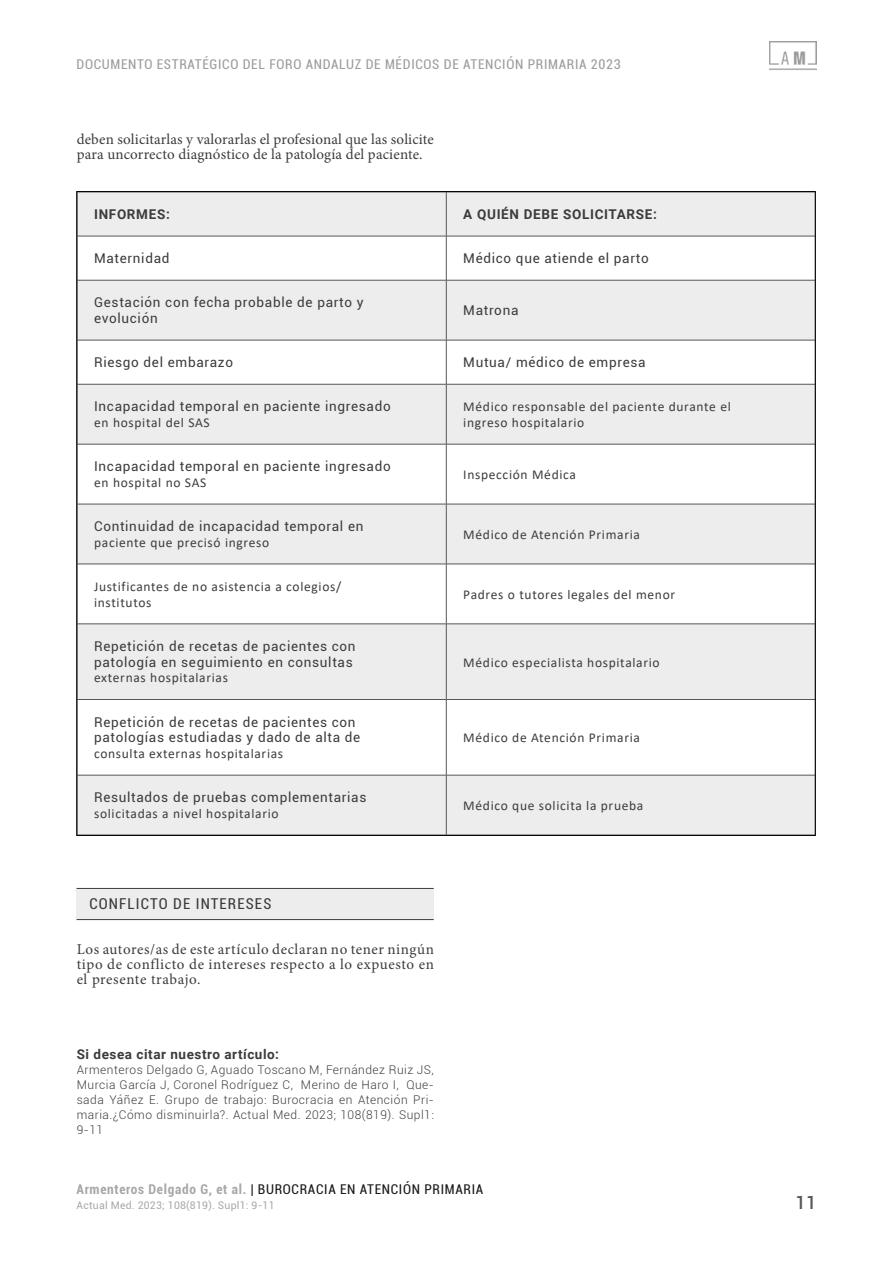
<style>
.page{position:relative;width:893px;height:1263px;background:#fff}
.page>*{position:absolute;margin:0;border:0;box-sizing:border-box;transform-origin:0 0}
.t1{font:500 18px "Roboto";color:#575756}
.AM{font:15px/15px "Minion Pro";letter-spacing:.01em;color:#3c3c3b}
.Apartados{font:condensed 15px "Roboto";letter-spacing:.075em;color:#3c3c3b}
.Texto_tabla{font:13.5px "Roboto";letter-spacing:.05em;color:#3c3c3b}
.Texto_tabla-2{font:13.5px "Calibri";letter-spacing:.05em;color:#3c3c3b}
.t2{font:condensed 13.5px "Roboto";letter-spacing:.05em;color:#9d9d9c}
.t3{font:condensed 13.5px "Roboto";letter-spacing:.05em;color:#000}
.Texto_tabla-3{font:700 13.5px "Roboto";letter-spacing:.05em;color:#3c3c3b}
.Autores{font:700 13.5px "Roboto";letter-spacing:.04em;color:#3c3c3b}
.Referencias_Bibliogr{font:300 12px/15px "Roboto";letter-spacing:.04em;color:#3c3c3b;text-align:justify}
.t4{font:10.5px "Roboto";letter-spacing:.02em;color:#9d9d9c}
.s1{font-weight:700;color:#9d9d9c}
</style>
<div class="page">
<img style="left:770px;top:41px;width:46px;height:29px">
<div style="left:77px;top:888px;width:357px;height:32px;background:#ededed"></div>
<hr style="left:77px;top:888px;width:357px;height:1px;background:#3c3c3b">
<hr style="left:77px;top:919px;width:357px;height:1px;background:#3c3c3b">
<svg style="left:79px;top:193px;width:734px;height:641px;fill:#ededed"></svg>
<hr style="left:446px;top:192px;width:1px;height:44px;background:#575756">
<hr style="left:77px;top:236px;width:369px;height:1px;background:#575756">
<hr style="left:446px;top:236px;width:369px;height:1px;background:#575756">
<hr style="left:446px;top:236px;width:1px;height:44px;background:#575756">
<hr style="left:77px;top:280px;width:369px;height:1px;background:#575756">
<hr style="left:446px;top:280px;width:369px;height:1px;background:#575756">
<hr style="left:446px;top:280px;width:1px;height:60px;background:#575756">
<hr style="left:77px;top:340px;width:369px;height:1px;background:#575756">
<hr style="left:446px;top:340px;width:369px;height:1px;background:#575756">
<hr style="left:446px;top:340px;width:1px;height:44px;background:#575756">
<hr style="left:77px;top:384px;width:369px;height:1px;background:#575756">
<hr style="left:446px;top:384px;width:369px;height:1px;background:#575756">
<hr style="left:446px;top:384px;width:1px;height:60px;background:#575756">
<hr style="left:77px;top:444px;width:369px;height:1px;background:#575756">
<hr style="left:446px;top:444px;width:369px;height:1px;background:#575756">
<hr style="left:446px;top:444px;width:1px;height:60px;background:#575756">
<hr style="left:77px;top:504px;width:369px;height:1px;background:#575756">
<hr style="left:446px;top:504px;width:369px;height:1px;background:#575756">
<hr style="left:446px;top:504px;width:1px;height:60px;background:#575756">
<hr style="left:77px;top:564px;width:369px;height:1px;background:#575756">
<hr style="left:446px;top:564px;width:369px;height:1px;background:#575756">
<hr style="left:446px;top:564px;width:1px;height:60px;background:#575756">
<hr style="left:77px;top:624px;width:369px;height:1px;background:#575756">
<hr style="left:446px;top:624px;width:369px;height:1px;background:#575756">
<hr style="left:446px;top:624px;width:1px;height:75px;background:#575756">
<hr style="left:77px;top:699px;width:369px;height:1px;background:#575756">
<hr style="left:446px;top:699px;width:369px;height:1px;background:#575756">
<hr style="left:446px;top:700px;width:1px;height:75px;background:#575756">
<hr style="left:77px;top:775px;width:369px;height:1px;background:#575756">
<hr style="left:446px;top:775px;width:369px;height:1px;background:#575756">
<hr style="left:446px;top:775px;width:1px;height:60px;background:#575756">
<hr style="left:815px;top:192px;width:1px;height:44px;background:#575756">
<hr style="left:815px;top:236px;width:1px;height:44px;background:#575756">
<hr style="left:815px;top:280px;width:1px;height:60px;background:#575756">
<hr style="left:815px;top:340px;width:1px;height:44px;background:#575756">
<hr style="left:815px;top:384px;width:1px;height:60px;background:#575756">
<hr style="left:815px;top:444px;width:1px;height:60px;background:#575756">
<hr style="left:815px;top:504px;width:1px;height:60px;background:#575756">
<hr style="left:815px;top:564px;width:1px;height:60px;background:#575756">
<hr style="left:815px;top:624px;width:1px;height:75px;background:#575756">
<hr style="left:815px;top:700px;width:1px;height:75px;background:#575756">
<hr style="left:815px;top:775px;width:1px;height:60px;background:#575756">
<p class="t2" style="left:77px;top:55px;width:546px">DOCUMENTO ESTRATÉGICO DEL FORO ANDALUZ DE MÉDICOS DE ATENCIÓN PRIMARIA 2023</p>
<p class="AM" style="left:77px;top:132px;width:359px">deben solicitarlas y valorarlas el profesional que las solicite para uncorrecto diagnóstico de la patología del paciente.</p>
<p class="Texto_tabla-3" style="left:94px;top:205px;width:77px">INFORMES:</p>
<p class="Texto_tabla-3" style="left:463px;top:205px;width:195px">A QUIÉN DEBE SOLICITARSE:</p>
<p class="Texto_tabla" style="left:94px;top:249px;width:77px">Maternidad</p>
<p class="Texto_tabla" style="left:463px;top:249px;width:187px">Médico que atiende el parto</p>
<p class="Texto_tabla" style="left:94px;top:293px;width:271px">Gestación con fecha probable de parto y</p>
<p class="Texto_tabla" style="left:94px;top:309px;width:65px">evolución</p>
<p class="Texto_tabla" style="left:463px;top:301px;width:57px">Matrona</p>
<p class="Texto_tabla" style="left:94px;top:353px;width:140px">Riesgo del embarazo</p>
<p class="Texto_tabla" style="left:463px;top:353px;width:184px">Mutua/ médico de empresa</p>
<p class="Texto_tabla" style="left:94px;top:397px;width:298px">Incapacidad temporal en paciente ingresado</p>
<p class="Texto_tabla-2" style="left:94px;top:413px;width:117px">en hospital del SAS</p>
<p class="Texto_tabla-2" style="left:463px;top:397px;width:269px">Médico responsable del paciente durante el</p>
<p class="Texto_tabla-2" style="left:463px;top:413px;width:123px">ingreso hospitalario</p>
<p class="Texto_tabla" style="left:94px;top:457px;width:298px">Incapacidad temporal en paciente ingresado</p>
<p class="Texto_tabla-2" style="left:94px;top:473px;width:114px">en hospital no SAS</p>
<p class="Texto_tabla" style="left:94px;top:517px;width:271px">Continuidad de incapacidad temporal en</p>
<p class="Texto_tabla-2" style="left:94px;top:533px;width:177px">paciente que precisó ingreso</p>
<p class="Texto_tabla-2" style="left:94px;top:577px;width:249px">Justificantes de no asistencia a colegios/</p>
<p class="Texto_tabla-2" style="left:94px;top:593px;width:59px">institutos</p>
<p class="Texto_tabla" style="left:94px;top:637px;width:263px">Repetición de recetas de pacientes con</p>
<p class="Texto_tabla" style="left:94px;top:652px;width:260px">patología en seguimiento en consultas</p>
<p class="Texto_tabla-2" style="left:94px;top:669px;width:135px">externas hospitalarias</p>
<p class="Texto_tabla" style="left:94px;top:712px;width:263px">Repetición de recetas de pacientes con</p>
<p class="Texto_tabla" style="left:94px;top:728px;width:268px">patologías estudiadas y dado de alta de</p>
<p class="Texto_tabla-2" style="left:94px;top:744px;width:191px">consulta externas hospitalarias</p>
<p class="Texto_tabla" style="left:94px;top:788px;width:274px">Resultados de pruebas complementarias</p>
<p class="Texto_tabla-2" style="left:94px;top:804px;width:186px">solicitadas a nivel hospitalario</p>
<p class="Texto_tabla-2" style="left:463px;top:465px;width:114px">Inspección Médica</p>
<p class="Texto_tabla-2" style="left:463px;top:525px;width:178px">Médico de Atención Primaria</p>
<p class="Texto_tabla-2" style="left:463px;top:585px;width:213px">Padres o tutores legales del menor</p>
<p class="Texto_tabla-2" style="left:463px;top:653px;width:198px">Médico especialista hospitalario</p>
<p class="Texto_tabla-2" style="left:463px;top:728px;width:178px">Médico de Atención Primaria</p>
<p class="Texto_tabla-2" style="left:463px;top:796px;width:182px">Médico que solicita la prueba</p>
<p class="Apartados" style="left:89px;top:893px;width:183px">CONFLICTO DE INTERESES</p>
<p class="AM" style="left:77px;top:942px;width:359px;text-align:justify">Los autores/as de este artículo declaran no tener ningún tipo de conflicto de intereses respecto a lo expuesto en el presente trabajo.</p>
<p class="Autores" style="left:77px;top:1045px;width:204px">Si desea citar nuestro artículo:</p>
<p class="Referencias_Bibliogr" style="left:77px;top:1062px;width:359px">Armenteros Delgado G, Aguado Toscano M, Fernández Ruiz JS, Murcia García J, Coronel Rodríguez C, Merino de Haro I, Que&shy;sada Yáñez E. Grupo de trabajo: Burocracia en Atención Pri&shy;maria.¿Cómo disminuirla?. Actual Med. 2023; 108(819). Supl1:<br>9-11</p>
<p class="t3" style="left:77px;top:1180px;width:408px"><span class="s1">Armenteros Delgado G, et al.</span> | BUROCRACIA EN ATENCIÓN PRIMARIA</p>
<p class="t4" style="left:77px;top:1198px;width:200px">Actual Med. 2023; 108(819). Supl1: 9-11</p>
<h1 class="t1" style="left:795px;top:1190px;width:22px">11</h1>
</div>
